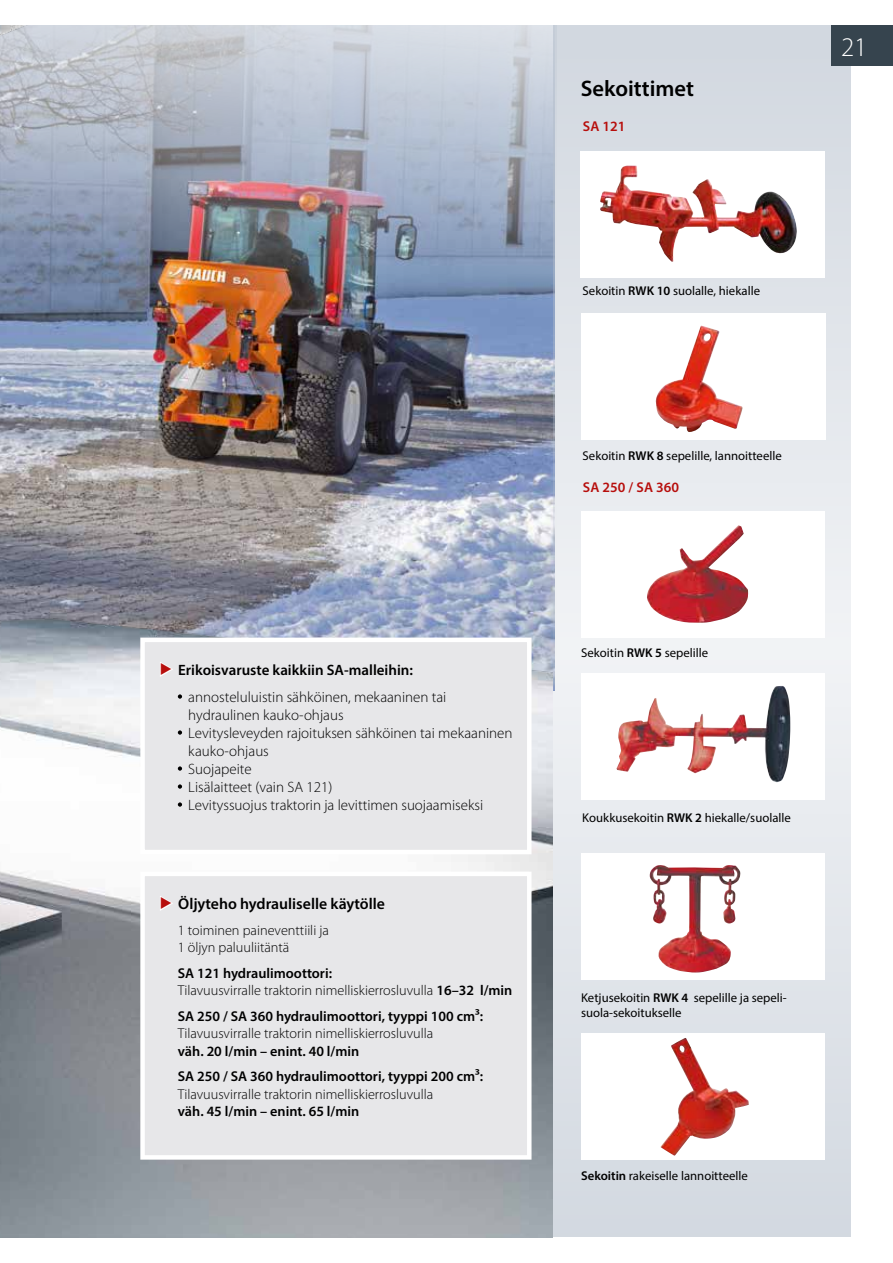
<style>
.page{position:relative;width:893px;height:1263px;background:#fff}
.page>*{position:absolute;margin:0;border:0;box-sizing:border-box;transform-origin:0 0}
.t1{font:300 27px "Myriad Pro";color:#fff}
.t2{font:600 22.5px "Myriad Pro";color:#000}
.t3{font:600 15.75px "Myriad Pro";color:#000}
.t4{font:300 15px/18px "Myriad Pro";color:#000}
.t5{font:300 14.25px/17.2px "Myriad Pro";color:#000}
.t6{font:600 14.25px/25.8px "Myriad Pro";color:#000}
.t7{font:600 14.25px "Myriad Pro";color:#b70e0c}
.t8{font:12.75px/15.3px "Myriad Pro";color:#000}
.s1{color:#fff}
.s2{font-weight:600}
</style>
<div class="page">
<img style="left:0;top:26px;width:553px;height:1211px">
<svg style="left:553px;top:26px;width:297px;height:1211px;background:#dfe3e9"></svg>
<div style="left:831px;top:26px;width:62px;height:40px;background:#36444e"></div>
<div style="left:581px;top:152px;width:244px;height:126px;background:#fff"></div>
<img style="left:600px;top:166px;width:197px;height:96px">
<div style="left:581px;top:512px;width:244px;height:126px;background:#fff"></div>
<img style="left:647px;top:525px;width:101px;height:98px">
<div style="left:581px;top:314px;width:244px;height:126px;background:#fff"></div>
<img style="left:655px;top:326px;width:88px;height:106px">
<div style="left:581px;top:673px;width:244px;height:126px;background:#fff"></div>
<img style="left:616px;top:686px;width:174px;height:97px">
<div style="left:581px;top:854px;width:244px;height:126px;background:#fff"></div>
<img style="left:650px;top:865px;width:91px;height:108px">
<div style="left:581px;top:1034px;width:244px;height:126px;background:#fff"></div>
<img style="left:661px;top:1038px;width:88px;height:118px">
<svg style="left:138px;top:869px;width:396px;height:293px;background:#e6e6e8"></svg>
<svg style="left:138px;top:635px;width:396px;height:221px;background:#e7e7e9"></svg>
<p class="t4" style="left:188px;top:657px;width:260px;line-height:26.5px;text-indent:-29px"><span class="s1">◆</span> <span class="s2">Erikoisvaruste kaikkiin SA-malleihin: </span>annosteluluistin sähköinen, mekaaninen tai</p>
<p class="t4" style="left:188px;top:706px;width:326px">hydraulinen kauko-ohjaus<br>Levitysleveyden rajoituksen sähköinen tai mekaaninen kauko-ohjaus<br>Suojapeite<br>Lisälaitteet (vain SA 121)<br>Levityssuojus traktorin ja levittimen suojaamiseksi</p>
<p class="t3" style="left:160px;top:894px;width:227px"><span class="s1">◆</span> Öljyteho hydrauliselle käytölle</p>
<p class="t5" style="left:178px;top:922px;width:153px">1 toiminen paineventtiili ja<br>1 öljyn paluuliitäntä</p>
<p class="t5" style="left:178px;top:965px;width:336px"><span class="s2">SA 121 hydraulimoottori:<br></span>Tilavuusvirralle traktorin nimelliskierrosluvulla <span class="s2">16–32 l/min</span></p>
<p class="t6" style="left:178px;top:1003px;width:307px">SA 250 / SA 360 hydraulimoottori, tyyppi 100 cm³:</p>
<p class="t5" style="left:178px;top:1025px;width:257px">Tilavuusvirralle traktorin nimelliskierrosluvulla</p>
<p class="t6" style="left:178px;top:1037px;width:307px">väh. 20 l/min – enint. 40 l/min<br>SA 250 / SA 360 hydraulimoottori, tyyppi 200 cm³:</p>
<p class="t5" style="left:178px;top:1085px;width:257px">Tilavuusvirralle traktorin nimelliskierrosluvulla</p>
<p class="t6" style="left:178px;top:1098px;width:183px">väh. 45 l/min – enint. 65 l/min</p>
<h2 class="t2" style="left:581px;top:75px;width:115px">Sekoittimet</h2>
<p class="t7" style="left:583px;top:118px;width:44px">SA 121</p>
<h1 class="t1" style="left:841px;top:32px;width:28px">21</h1>
<p class="t8" style="left:583px;top:283px;width:179px">Sekoitin <span class="s2">RWK 10</span> suolalle, hiekalle</p>
<p class="t8" style="left:583px;top:448px;width:201px">Sekoitin <span class="s2">RWK 8</span> sepelille, lannoitteelle</p>
<p class="t7" style="left:583px;top:478px;width:98px">SA 250 / SA 360</p>
<p class="t8" style="left:581px;top:644px;width:129px">Sekoitin <span class="s2">RWK 5</span> sepelille</p>
<p class="t8" style="left:582px;top:810px;width:210px">Koukkusekoitin <span class="s2">RWK 2</span> hiekalle/suolalle</p>
<p class="t8" style="left:581px;top:989px;width:207px">Ketjusekoitin <span class="s2">RWK 4</span> sepelille ja sepeli&shy;suola-sekoitukselle</p>
<p class="t8" style="left:581px;top:1168px;width:168px"><span class="s2">Sekoitin</span> rakeiselle lannoitteelle</p>
</div>
